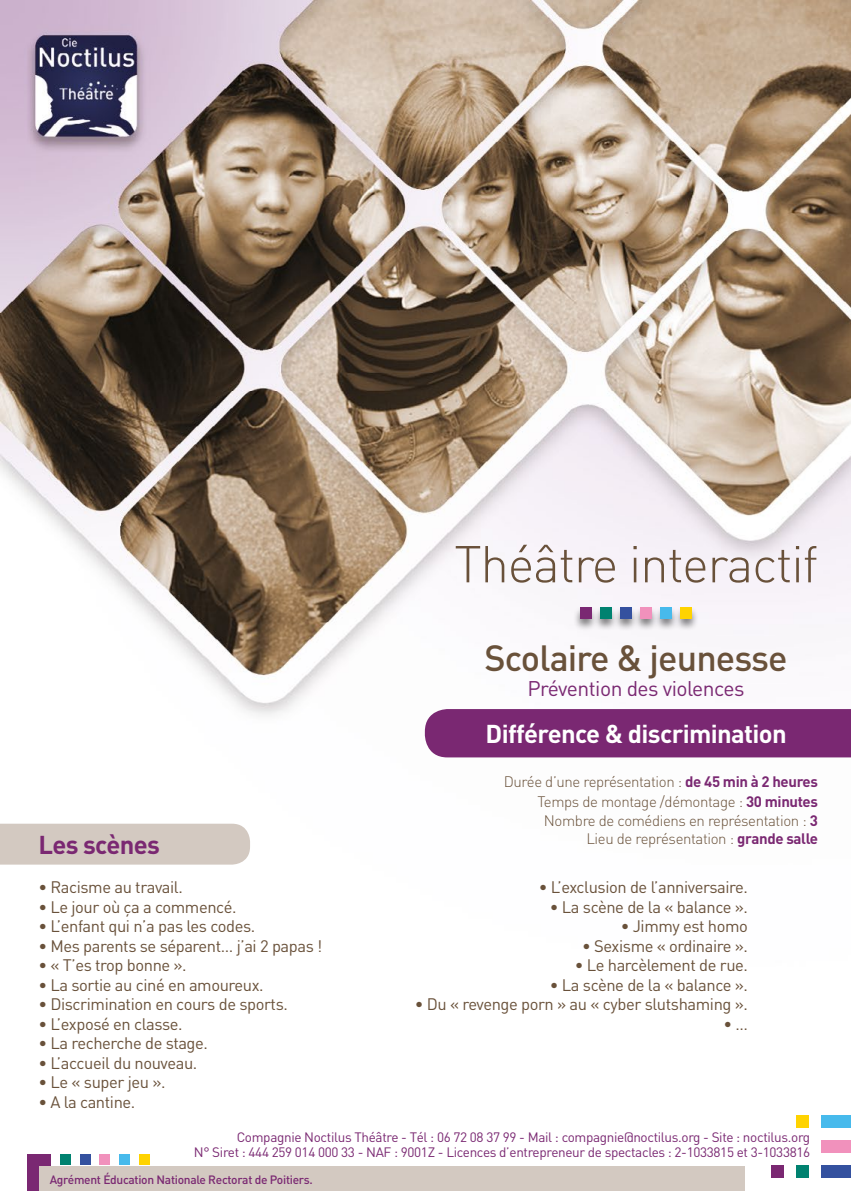
<style>
.page{position:relative;width:851px;height:1191px;background:#fff}
.page>*{position:absolute;margin:0;border:0;box-sizing:border-box;transform-origin:0 0}
.t1{font:300 51px "DIN";letter-spacing:-.025em;color:#69513a}
.t2{font:500 36px "DIN";letter-spacing:-.025em;color:#69513a}
.t3{font:700 25.5px "DIN";letter-spacing:-.025em;color:#fff}
.t4{font:700 25.5px "DIN";letter-spacing:-.025em;color:#7a2872}
.t5{font:21px "DIN";letter-spacing:-.025em;color:#7a2872}
.t6{font:16.5px "DIN";letter-spacing:-.025em;color:#69513a}
.t7{font:300 15px/19.5px "DIN";letter-spacing:-.025em;color:#69513a;text-align:right}
.t8{font:13.5px/15px "DIN";letter-spacing:-.025em;color:#7a2872;text-align:right}
.t9{font:500 12px "DIN";letter-spacing:-.025em;color:#7a2872}
.s1{font-weight:700;color:#7a2872}
</style>
<div class="page">
<img style="left:0;top:0;width:850px;height:1190px">
<div style="left:0;top:823px;width:250px;height:41px;background:#d3c9c1"></div>
<div style="left:425px;top:709px;width:425px;height:48px;background:#7a2872"></div>
<div style="left:796px;top:1114px;width:12px;height:13px;background:#ffd300"></div>
<div style="left:821px;top:1114px;width:29px;height:13px;background:#47baec"></div>
<div style="left:821px;top:1140px;width:29px;height:12px;background:#f191bc"></div>
<div style="left:821px;top:1165px;width:29px;height:13px;background:#34519f"></div>
<div style="left:796px;top:1165px;width:12px;height:13px;background:#008270"></div>
<div style="left:770px;top:1165px;width:13px;height:13px;background:#7a2872"></div>
<div style="left:139px;top:1154px;width:10px;height:10px;background:#ffd300"></div>
<div style="left:119px;top:1154px;width:11px;height:10px;background:#47baec"></div>
<div style="left:99px;top:1154px;width:11px;height:10px;background:#f191bc"></div>
<div style="left:80px;top:1154px;width:10px;height:10px;background:#34519f"></div>
<div style="left:60px;top:1154px;width:11px;height:10px;background:#008270"></div>
<div style="left:28px;top:1154px;width:23px;height:37px;background:#7a2872"></div>
<div style="left:39px;top:1166px;width:705px;height:25px;background:#d3c9c1"></div>
<div style="left:572px;top:606px;width:126px;height:25px;background:#000;opacity:.5"></div>
<div style="left:680px;top:607px;width:12px;height:11px;background:#ffd300"></div>
<div style="left:660px;top:607px;width:12px;height:11px;background:#47baec"></div>
<div style="left:640px;top:607px;width:11px;height:11px;background:#f191bc"></div>
<div style="left:620px;top:607px;width:11px;height:11px;background:#34519f"></div>
<div style="left:600px;top:607px;width:11px;height:11px;background:#008270"></div>
<div style="left:580px;top:607px;width:11px;height:11px;background:#7a2872"></div>
<h1 class="t1" style="left:454px;top:532px;width:365px">Théâtre interactif</h1>
<h3 class="t4" style="left:38px;top:828px;width:123px">Les scènes</h3>
<p class="t6" style="left:38px;top:876px;width:146px">• Racisme au travail.</p>
<p class="t6" style="left:38px;top:896px;width:200px">• Le jour où ça a commencé.</p>
<p class="t6" style="left:38px;top:915px;width:218px">• L’enfant qui n’a pas les codes.</p>
<p class="t6" style="left:38px;top:935px;width:285px">• Mes parents se séparent… j’ai 2 papas !</p>
<p class="t6" style="left:38px;top:954px;width:150px">• « T’es trop bonne ».</p>
<p class="t6" style="left:38px;top:974px;width:227px">• La sortie au ciné en amoureux.</p>
<p class="t6" style="left:38px;top:993px;width:251px">• Discrimination en cours de sports.</p>
<p class="t6" style="left:38px;top:1013px;width:146px">• L’exposé en classe.</p>
<p class="t6" style="left:38px;top:1032px;width:171px">• La recherche de stage.</p>
<p class="t6" style="left:38px;top:1052px;width:160px">• L’accueil du nouveau.</p>
<p class="t6" style="left:38px;top:1072px;width:129px">• Le « super jeu ».</p>
<p class="t6" style="left:38px;top:1091px;width:98px">• A la cantine.</p>
<h2 class="t2" style="left:484px;top:634px;width:304px">Scolaire &amp; jeunesse</h2>
<p class="t5" style="left:527px;top:675px;width:218px">Prévention des violences</p>
<h3 class="t3" style="left:485px;top:716px;width:302px">Différence &amp; discrimination</h3>
<p class="t7" style="left:503px;top:772px;width:315px">Durée d’une représentation : <span class="s1">de 45 min à 2 heures<br></span>Temps de montage /démontage : <span class="s1">30 minutes<br></span>Nombre de comédiens en représentation : <span class="s1">3</span></p>
<p class="t7" style="left:586px;top:829px;width:233px">Lieu de représentation : <span class="s1">grande salle</span></p>
<p class="t6" style="left:538px;top:877px;width:211px">• L’exclusion de l’anniversaire.</p>
<p class="t6" style="left:549px;top:896px;width:200px">• La scène de la « balance ».</p>
<p class="t6" style="left:620px;top:916px;width:129px">• Jimmy est homo</p>
<p class="t6" style="left:582px;top:935px;width:167px">• Sexisme « ordinaire ».</p>
<p class="t6" style="left:574px;top:955px;width:175px">• Le harcèlement de rue.</p>
<p class="t6" style="left:549px;top:974px;width:200px">• La scène de la « balance ».</p>
<p class="t6" style="left:414px;top:994px;width:335px">• Du « revenge porn » au « cyber slutshaming ».</p>
<p class="t6" style="left:723px;top:1013px;width:26px">• …</p>
<p class="t8" style="left:194px;top:1129px;width:617px">Compagnie Noctilus Théâtre - Tél : 06 72 08 37 99 - Mail : compagnie@noctilus.org - Site : noctilus.org<br>N° Siret : 444 259 014 000 33 - NAF : 9001Z - Licences d’entrepreneur de spectacles : 2-1033815 et 3-1033816</p>
<p class="t9" style="left:50px;top:1171px;width:264px">Agrément Éducation Nationale Rectorat de Poitiers.</p>
</div>
